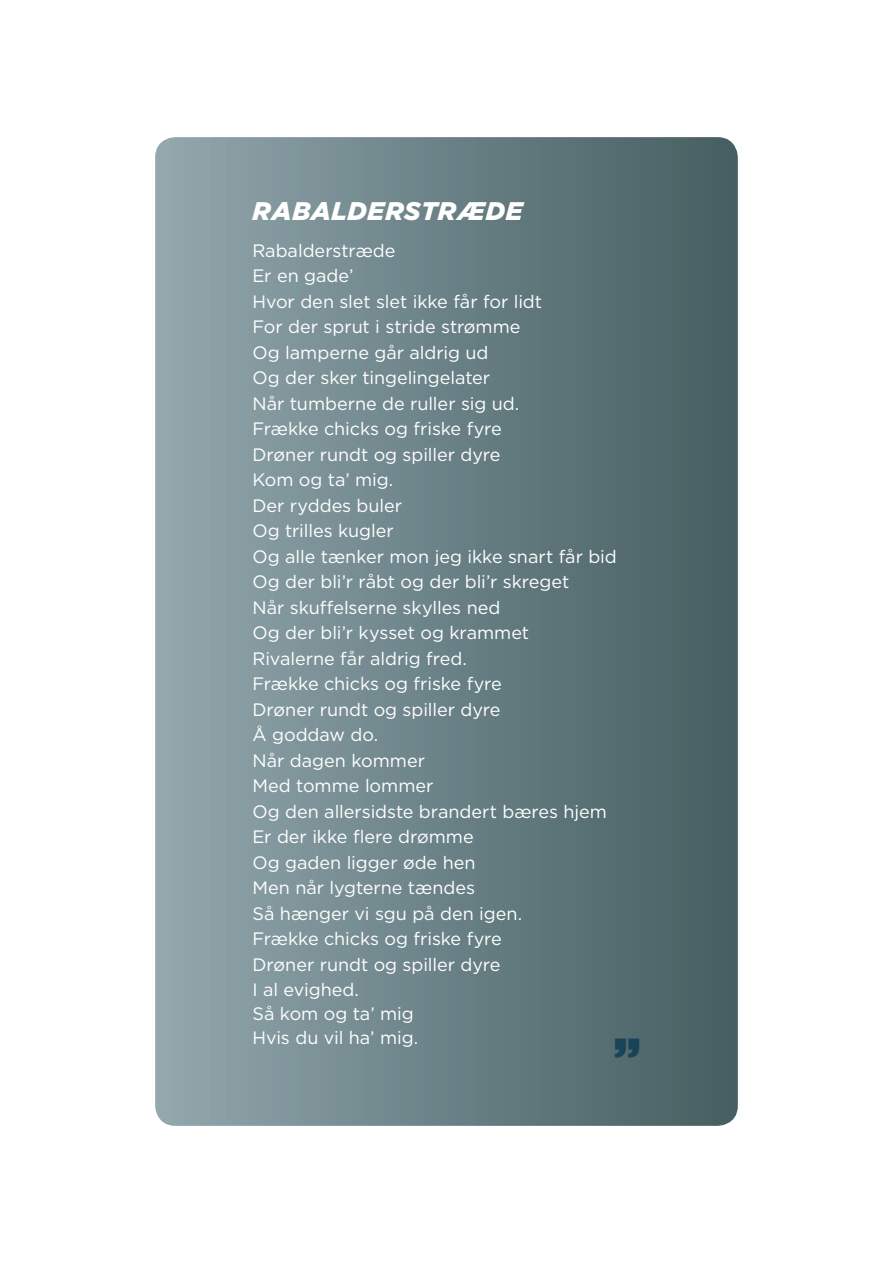
<style>
.page{position:relative;width:893px;height:1263px;background:#fff}
.page>*{position:absolute;margin:0;border:0;box-sizing:border-box;transform-origin:0 0}
.t1{font:900 48px "Gotham";color:#194458}
.t2{font:italic 900 25.5px "Gotham";letter-spacing:.025em;color:#fff}
.t3{font:18px "Gotham";color:#fff}
</style>
<div class="page">
<div style="left:157px;top:139px;width:579px;height:984px;background:linear-gradient(to right,#92a7ad,#445d60);border-radius:18px"></div>
<div style="left:155px;top:137px;width:583px;height:989px;border:4px solid #fff;border-radius:18px"></div>
<p class="t2" style="left:252px;top:196px;width:272px">RABALDERSTRÆDE</p>
<p class="t3" style="left:252px;top:240px;width:145px">Rabalderstræde</p>
<p class="t3" style="left:252px;top:266px;width:103px">Er en gade’</p>
<p class="t3" style="left:252px;top:291px;width:291px">Hvor den slet slet ikke får for lidt</p>
<p class="t3" style="left:252px;top:317px;width:270px">For der sprut i stride strømme</p>
<p class="t3" style="left:252px;top:342px;width:238px">Og lamperne går aldrig ud</p>
<p class="t3" style="left:252px;top:368px;width:239px">Og der sker tingelingelater</p>
<p class="t3" style="left:252px;top:393px;width:268px">Når tumberne de ruller sig ud.</p>
<p class="t3" style="left:252px;top:419px;width:251px">Frække chicks og friske fyre</p>
<p class="t3" style="left:252px;top:444px;width:250px">Drøner rundt og spiller dyre</p>
<p class="t3" style="left:252px;top:470px;width:142px">Kom og ta’ mig.</p>
<p class="t3" style="left:252px;top:495px;width:151px">Der ryddes buler</p>
<p class="t3" style="left:252px;top:521px;width:143px">Og trilles kugler</p>
<p class="t3" style="left:252px;top:546px;width:366px">Og alle tænker mon jeg ikke snart får bid</p>
<p class="t3" style="left:252px;top:572px;width:318px">Og der bli’r råbt og der bli’r skreget</p>
<p class="t3" style="left:252px;top:597px;width:249px">Når skuffelserne skylles ned</p>
<p class="t3" style="left:252px;top:623px;width:278px">Og der bli’r kysset og krammet</p>
<p class="t3" style="left:252px;top:648px;width:216px">Rivalerne får aldrig fred.</p>
<p class="t3" style="left:252px;top:674px;width:251px">Frække chicks og friske fyre</p>
<p class="t3" style="left:252px;top:699px;width:250px">Drøner rundt og spiller dyre</p>
<p class="t3" style="left:252px;top:725px;width:127px">Å goddaw do.</p>
<p class="t3" style="left:252px;top:750px;width:174px">Når dagen kommer</p>
<p class="t3" style="left:252px;top:776px;width:183px">Med tomme lommer</p>
<p class="t3" style="left:252px;top:801px;width:356px">Og den allersidste brandert bæres hjem</p>
<p class="t3" style="left:252px;top:827px;width:223px">Er der ikke flere drømme</p>
<p class="t3" style="left:252px;top:852px;width:225px">Og gaden ligger øde hen</p>
<p class="t3" style="left:252px;top:878px;width:224px">Men når lygterne tændes</p>
<p class="t3" style="left:252px;top:903px;width:271px">Så hænger vi sgu på den igen.</p>
<p class="t3" style="left:252px;top:929px;width:251px">Frække chicks og friske fyre</p>
<p class="t3" style="left:252px;top:954px;width:250px">Drøner rundt og spiller dyre</p>
<p class="t3" style="left:252px;top:980px;width:108px">I al evighed.</p>
<p class="t3" style="left:252px;top:1004px;width:163px">Så kom og ta’ mig</p>
<p class="t3" style="left:252px;top:1028px;width:167px">Hvis du vil ha’ mig.</p>
<p class="t1" style="left:640px;top:1069px;width:28px;rotate:-180deg">“</p>
</div>
